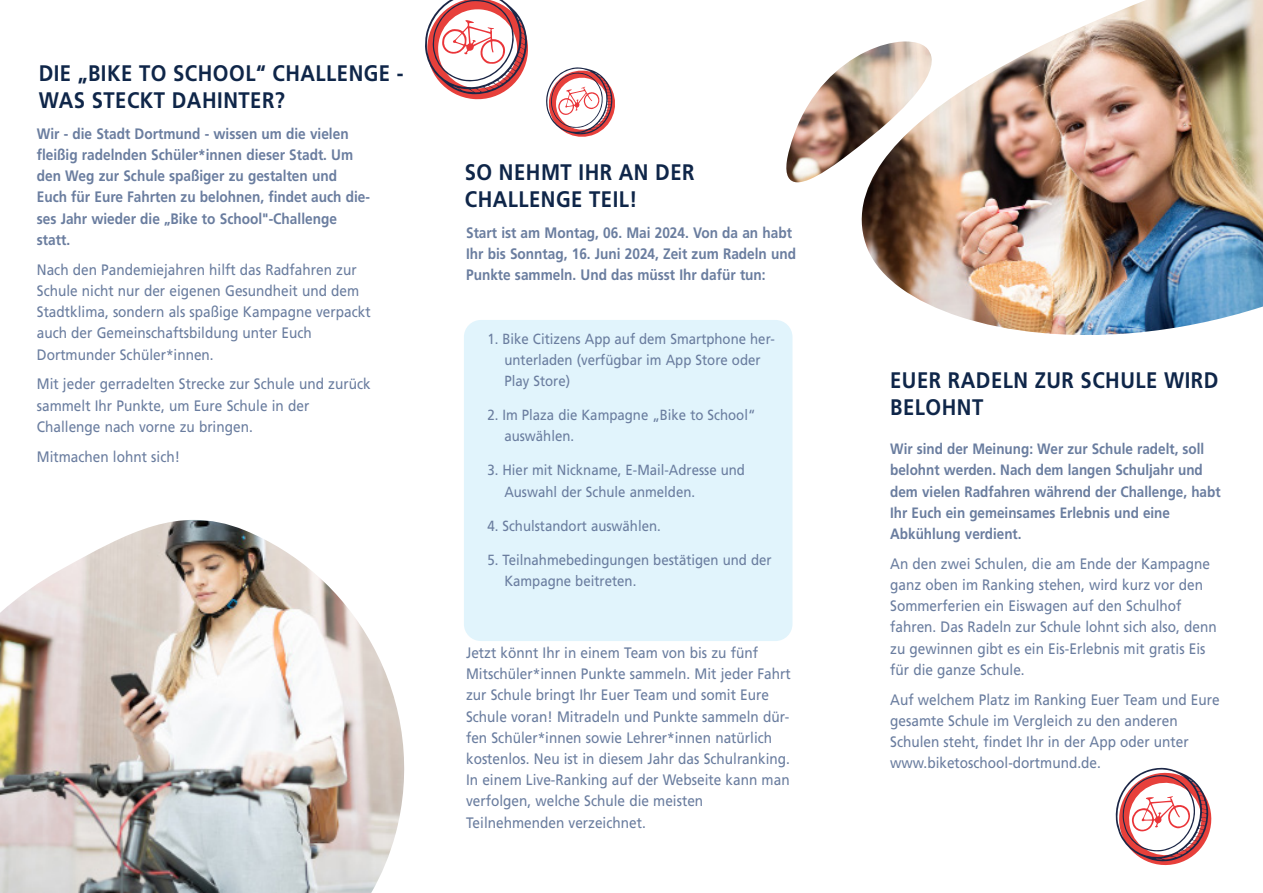
<style>
.page{position:relative;width:1263px;height:893px;background:#fff}
.page>*{position:absolute;margin:0;border:0;box-sizing:border-box;transform-origin:0 0}
.Überschrift{font:700 22.5px/27px "Frutiger LT Std";letter-spacing:.025em;color:#0f2649;scale:.9 1}
.Fließtext_weiß{font:15.15px/21.1px "Frutiger LT Std";color:#6a7d9f;scale:.9 1}
.Fließtext_weiß-2{font:700 15.15px/21.1px "Frutiger LT Std";color:#6a7d9f;scale:.9 1}
.Fließtext_weiß-3{font:700 15px/21.1px "Frutiger LT Std";color:#6a7d9f;scale:.9 1}
.Fließtext_weiß-4{font:14.7px/21.1px "Frutiger LT Std";color:#6a7d9f;scale:.9 1}
.s1{font-size:14.7px}
</style>
<div class="page">
<div style="left:464px;top:320px;width:328px;height:321px;background:#e1f4fc;border-radius:17px"></div>
<img style="left:861px;top:0;width:402px;height:335px">
<img style="left:0;top:520px;width:405px;height:373px">
<img style="left:786px;top:41px;width:146px;height:141px">
<svg style="left:425px;top:0;width:103px;height:100px"></svg>
<svg style="left:546px;top:67px;width:69px;height:70px"></svg>
<svg style="left:1115px;top:767px;width:97px;height:99px"></svg>
<h3 class="Überschrift" style="left:39px;top:59px;width:407px">DIE „BIKE TO SCHOOL“ CHALLENGE -<br>WAS STECKT DAHINTER?</h3>
<p class="Fließtext_weiß-2" style="left:37px;top:123px;width:372px">Wir - die Stadt Dortmund - wissen um die vielen fleißig radelnden Schüler*innen dieser Stadt. Um den Weg zur Schule spaßiger zu gestalten und Euch für Eure Fahrten zu belohnen, findet auch die&shy;ses Jahr wieder die <span class="s1">„</span>Bike to School"-Challenge statt.</p>
<p class="Fließtext_weiß" style="left:37px;top:259px;width:372px">Nach den Pandemiejahren hilft das Radfahren zur Schule nicht nur der eigenen Gesundheit und dem Stadtklima, sondern als spaßige Kampagne verpackt auch der Gemeinschaftsbildung unter Euch Dortmunder Schüler*innen.</p>
<p class="Fließtext_weiß" style="left:37px;top:374px;width:372px">Mit jeder gerradelten Strecke zur Schule und zurück sammelt Ihr Punkte, um Eure Schule in der<br>Challenge nach vorne zu bringen.</p>
<p class="Fließtext_weiß" style="left:37px;top:446px;width:161px">Mitmachen lohnt sich!</p>
<h3 class="Überschrift" style="left:465px;top:159px;width:257px">SO NEHMT IHR AN DER<br>CHALLENGE TEIL!</h3>
<p class="Fließtext_weiß-2" style="left:466px;top:222px;width:368px">Start ist am Montag, 06. Mai 2024. Von da an habt<br>Ihr bis Sonntag, 16. Juni 2024, Zeit zum Radeln und<br>Punkte sammeln. Und das müsst Ihr dafür tun:</p>
<p class="Fließtext_weiß-4" style="left:504px;top:328px;width:302px;text-indent:-17px">1. Bike Citizens App auf dem Smartphone her&shy;unterladen (verfügbar im App Store oder<br>Play Store)</p>
<p class="Fließtext_weiß-4" style="left:504px;top:405px;width:280px;text-indent:-17px">2. Im Plaza die Kampagne „Bike to School“ auswählen.</p>
<p class="Fließtext_weiß-4" style="left:504px;top:460px;width:269px;text-indent:-17px">3. Hier mit Nickname, E-Mail-Adresse und<br>Auswahl der Schule anmelden.</p>
<p class="Fließtext_weiß-4" style="left:487px;top:515px;width:194px">4. Schulstandort auswählen.</p>
<p class="Fließtext_weiß-4" style="left:504px;top:549px;width:298px;text-indent:-17px">5. Teilnahmebedingungen bestätigen und der<br>Kampagne beitreten.</p>
<p class="Fließtext_weiß" style="left:466px;top:642px;width:362px">Jetzt könnt Ihr in einem Team von bis zu fünf Mitschüler*innen Punkte sammeln. Mit jeder Fahrt zur Schule bringt Ihr Euer Team und somit Eure Schule voran! Mitradeln und Punkte sammeln dür&shy;fen Schüler*innen sowie Lehrer*innen natürlich kostenlos. Neu ist in diesem Jahr das Schulranking.<br>In einem Live-Ranking auf der Webseite kann man verfolgen, welche Schule die meisten Teilnehmenden verzeichnet.</p>
<h3 class="Überschrift" style="left:890px;top:367px;width:366px">EUER RADELN ZUR SCHULE WIRD<br>BELOHNT</h3>
<p class="Fließtext_weiß-3" style="left:890px;top:438px;width:369px">Wir sind der Meinung: Wer zur Schule radelt, soll belohnt werden. Nach dem langen Schuljahr und dem vielen Radfahren während der Challenge, habt Ihr Euch ein gemeinsames Erlebnis und eine Abkühlung verdient.</p>
<p class="Fließtext_weiß" style="left:890px;top:553px;width:364px">An den zwei Schulen, die am Ende der Kampagne ganz oben im Ranking stehen, wird kurz vor den Sommerferien ein Eiswagen auf den Schulhof fahren. Das Radeln zur Schule lohnt sich also, denn zu gewinnen gibt es ein Eis-Erlebnis mit gratis Eis für die ganze Schule.</p>
<p class="Fließtext_weiß" style="left:890px;top:689px;width:367px">Auf welchem Platz im Ranking Euer Team und Eure gesamte Schule im Vergleich zu den anderen Schulen steht, findet Ihr in der App oder unter www.biketoschool-dortmund.de.</p>
</div>
